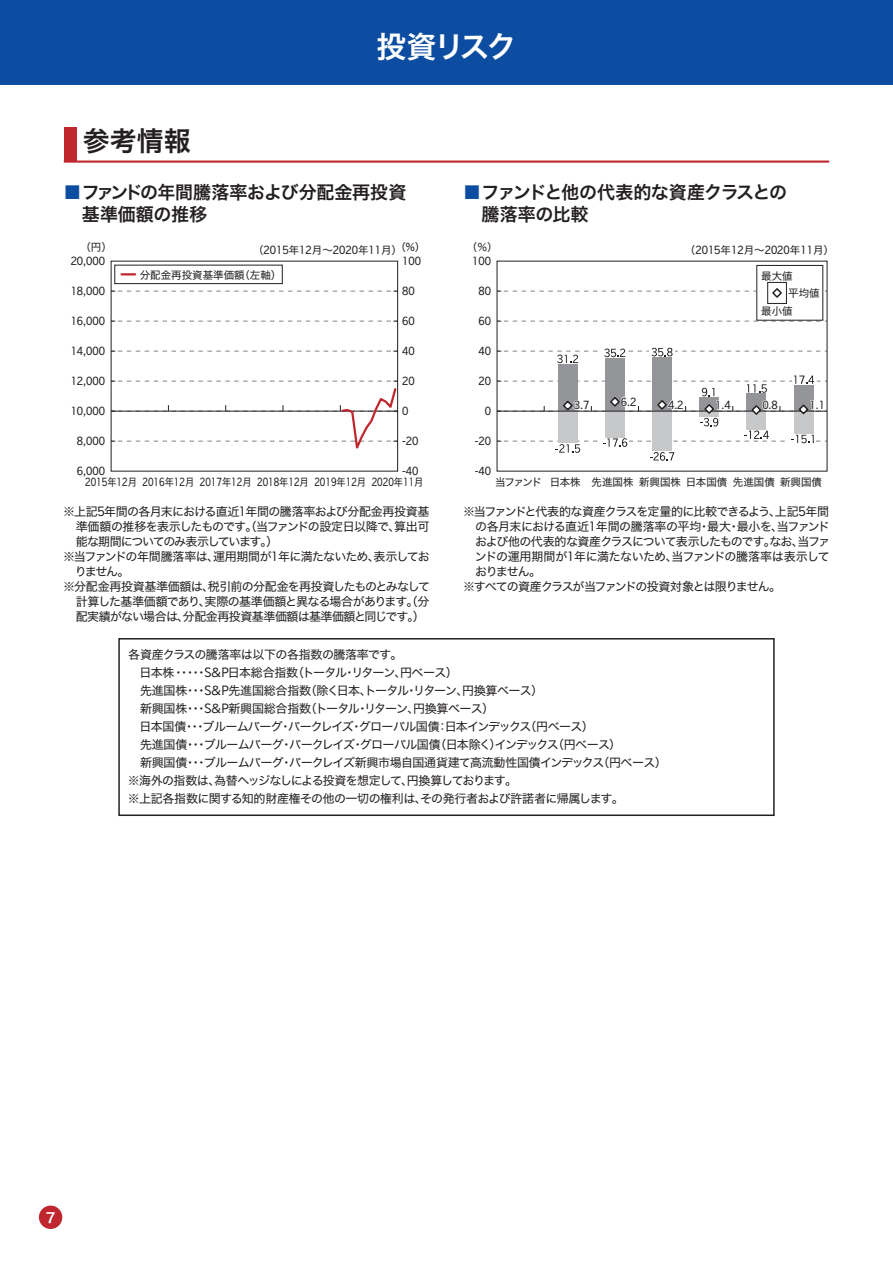
<style>
.page{position:relative;width:893px;height:1263px;background:#fff}
.page>*{position:absolute;margin:0;border:0;box-sizing:border-box;transform-origin:0 0}
.t1{font:30px "Hira Kaku Std N W6";letter-spacing:-.09em;color:#fff}
.t2{font:27px "Hira Kaku Std N W6";color:#231f20}
.t3{font:18px/22.5px "Hira Kaku Std N W6";letter-spacing:-.015em;color:#231f20}
.t4{font:18px/22.5px "Hira Kaku Std N W6";letter-spacing:-.035em;color:#231f20}
.t5{font:13.8px "Hira Kaku Std N W6";color:#fff}
.t6{font:12px/18px "Hira Kaku Std N W4";letter-spacing:-.055em;color:#231f20}
.t7{font:12px "Hira Kaku Std N W4";letter-spacing:-.08em;color:#231f20}
.t8{font:12px "Hira Kaku Std N W4";letter-spacing:-.09em;color:#231f20}
.t9{font:12px "Hira Kaku Std N W4";letter-spacing:-.035em;color:#231f20}
.t10{font:12px "Hira Kaku Std N W4";letter-spacing:-.085em;color:#231f20}
.t11{font:12px "Hira Kaku Std N W4";letter-spacing:-.11em;color:#231f20}
.t12{font:10.5px "Rakuten Global R";color:#231f20}
.t13{font:10.5px "Hira Kaku Std N W4";color:#231f20}
.t14{font:10.5px "Rakuten Global R";color:#231f20;scale:.88 1}
.s1{color:#0d4da1}
.s2{font-family:"Hira Kaku Std N W4"}
.s3{font-family:"Rakuten Global R"}
</style>
<div class="page">
<div style="left:39px;top:1205px;width:23px;height:24px;background:#c0262d;border-radius:50%"></div>
<div style="left:0;top:0;width:893px;height:85px;background:#0d4da1"></div>
<div style="left:64px;top:128px;width:13px;height:34px;background:#c0262d"></div>
<svg style="left:64px;top:162px;width:13px;height:1px"></svg>
<hr style="left:77px;top:161px;width:752px;height:2px;background:#c0262d">
<svg style="left:113px;top:351px;width:283px;height:1px"></svg>
<svg style="left:113px;top:321px;width:283px;height:1px"></svg>
<svg style="left:113px;top:291px;width:283px;height:1px"></svg>
<svg style="left:113px;top:381px;width:283px;height:68px"></svg>
<div style="left:115px;top:265px;width:167px;height:19px;border:1px solid #231f20"></div>
<svg style="left:122px;top:273px;width:13px;height:2px"></svg>
<svg style="left:499px;top:321px;width:326px;height:1px"></svg>
<div style="left:558px;top:364px;width:19px;height:47px;background:#939598"></div>
<div style="left:605px;top:358px;width:19px;height:53px;background:#939598"></div>
<div style="left:652px;top:357px;width:20px;height:54px;background:#939598"></div>
<svg style="left:497px;top:348px;width:330px;height:15px"></svg>
<svg style="left:497px;top:376px;width:330px;height:85px"></svg>
<div style="left:757px;top:265px;width:66px;height:55px;border:1px solid #231f20"></div>
<div style="left:767px;top:282px;width:20px;height:22px;border:1px solid #231f20"></div>
<svg style="left:497px;top:287px;width:330px;height:12px"></svg>
<div style="left:118px;top:638px;width:657px;height:178px;border:2px solid #231f20"></div>
<h1 class="t1" style="left:376px;top:24px;width:142px">投資リスク</h1>
<h2 class="t2" style="left:83px;top:120px;width:109px">参考情報</h2>
<h3 class="t3" style="left:63px;top:181px;width:344px"><span class="s1">■</span>ファンドの年間騰落率および分配金再投資　基準価額の推移</h3>
<h3 class="t4" style="left:463px;top:181px;width:325px"><span class="s1">■</span>ファンドと他の代表的な資産クラスとの　騰落率の比較</h3>
<p class="t12" style="left:253px;top:243px;width:151px"><span class="s2">（</span>2015<span class="s2">年</span>12<span class="s2">月～</span>2020<span class="s2">年</span>11<span class="s2">月）</span></p>
<p class="t13" style="left:467px;top:239px;width:32px">（％）</p>
<p class="t13" style="left:81px;top:239px;width:33px">（円）</p>
<p class="t13" style="left:395px;top:239px;width:31px">（<span class="s3">%</span>）</p>
<p class="t12" style="left:685px;top:243px;width:151px"><span class="s2">（</span>2015<span class="s2">年</span>12<span class="s2">月～</span>2020<span class="s2">年</span>11<span class="s2">月）</span></p>
<p class="t12" style="left:71px;top:254px;width:36px">20,000</p>
<p class="t12" style="left:402px;top:254px;width:20px">100</p>
<p class="t12" style="left:472px;top:254px;width:20px">100</p>
<p class="t12" style="left:71px;top:284px;width:36px">18,000</p>
<p class="t12" style="left:71px;top:314px;width:36px">16,000</p>
<p class="t13" style="left:140px;top:267px;width:143px">分配金再投資基準価額（左軸）</p>
<p class="t12" style="left:402px;top:284px;width:14px">80</p>
<p class="t12" style="left:402px;top:314px;width:14px">60</p>
<p class="t12" style="left:478px;top:284px;width:14px">80</p>
<p class="t12" style="left:478px;top:314px;width:14px">60</p>
<p class="t13" style="left:761px;top:268px;width:33px">最大値</p>
<p class="t13" style="left:761px;top:303px;width:33px">最小値</p>
<p class="t13" style="left:788px;top:285px;width:33px">平均値</p>
<p class="t12" style="left:71px;top:344px;width:36px">14,000</p>
<p class="t12" style="left:402px;top:344px;width:14px">40</p>
<p class="t12" style="left:478px;top:344px;width:14px">40</p>
<p class="t12" style="left:71px;top:374px;width:36px">12,000</p>
<p class="t12" style="left:402px;top:374px;width:14px">20</p>
<p class="t12" style="left:478px;top:374px;width:14px">20</p>
<p class="t12" style="left:71px;top:404px;width:36px">10,000</p>
<p class="t12" style="left:402px;top:404px;width:8px">0</p>
<p class="t12" style="left:485px;top:404px;width:8px">0</p>
<p class="t12" style="left:574px;top:398px;width:17px">3.7</p>
<p class="t12" style="left:621px;top:395px;width:17px">6.2</p>
<p class="t12" style="left:668px;top:398px;width:17px">4.2</p>
<p class="t12" style="left:715px;top:398px;width:17px">1.4</p>
<p class="t12" style="left:762px;top:398px;width:17px">0.8</p>
<p class="t12" style="left:809px;top:398px;width:17px">1.1</p>
<p class="t12" style="left:77px;top:434px;width:30px">8,000</p>
<p class="t12" style="left:402px;top:434px;width:18px">-20</p>
<p class="t12" style="left:475px;top:434px;width:18px">-20</p>
<p class="t12" style="left:77px;top:464px;width:30px">6,000</p>
<p class="t12" style="left:402px;top:464px;width:18px">-40</p>
<p class="t14" style="left:85px;top:475px;width:386px">2015<span class="s2">年</span>12<span class="s2">月</span> 2016<span class="s2">年</span>12<span class="s2">月</span> 2017<span class="s2">年</span>12<span class="s2">月</span> 2018<span class="s2">年</span>12<span class="s2">月</span> 2019<span class="s2">年</span>12<span class="s2">月</span> 2020<span class="s2">年</span>11<span class="s2">月</span></p>
<p class="t12" style="left:475px;top:464px;width:18px">-40</p>
<p class="t13" style="left:495px;top:474px;width:329px">当ファンド 日本株 先進国株新興国株日本国債先進国債新興国債</p>
<p class="t6" style="left:63px;top:502px;width:368px">※上記<span class="s3">5</span>年間の各月末における直近<span class="s3">1</span>年間の騰落率および分配金再投資基</p>
<p class="t6" style="left:76px;top:517px;width:355px">準価額の推移を表示したものです。（当ファンドの設定日以降で、算出可</p>
<p class="t11" style="left:76px;top:532px;width:204px">能な期間についてのみ表示しています。）</p>
<p class="t6" style="left:63px;top:547px;width:368px">※当ファンドの年間騰落率は、運用期間が<span class="s3">1</span>年に満たないため、表示してお</p>
<p class="t6" style="left:75px;top:562px;width:56px">りません。</p>
<p class="t6" style="left:63px;top:577px;width:368px">※分配金再投資基準価額は、税引前の分配金を再投資したものとみなして</p>
<p class="t6" style="left:76px;top:592px;width:355px">計算した基準価額であり、実際の基準価額と異なる場合があります。（分</p>
<p class="t6" style="left:76px;top:607px;width:351px">配実績がない場合は、分配金再投資基準価額は基準価額と同じです。）</p>
<p class="t7" style="left:463px;top:502px;width:368px">※当ファンドと代表的な資産クラスを定量的に比較できるよう、上記<span class="s3">5</span>年間</p>
<p class="t6" style="left:475px;top:517px;width:356px">の各月末における直近<span class="s3">1</span>年間の騰落率の平均・最大・最小を、当ファンド</p>
<p class="t8" style="left:475px;top:532px;width:356px">および他の代表的な資産クラスについて表示したものです。なお、当ファ</p>
<p class="t9" style="left:475px;top:547px;width:357px">ンドの運用期間が<span class="s3">1</span>年に満たないため、当ファンドの騰落率は表示して</p>
<p class="t6" style="left:475px;top:562px;width:67px">おりません。</p>
<p class="t10" style="left:463px;top:577px;width:320px">※すべての資産クラスが当ファンドの投資対象とは限りません。</p>
<p class="t6" style="left:128px;top:645px;width:540px">各資産クラスの騰落率は以下の各指数の騰落率です。<br>　日本株・・・・・<span class="s3">S</span>＆<span class="s3">P</span>日本総合指数（トータル・リターン、円ベース）<br>　先進国株・・・<span class="s3">S</span>＆<span class="s3">P</span>先進国総合指数（除く日本、トータル・リターン、円換算ベース）<br>　新興国株・・・<span class="s3">S</span>＆<span class="s3">P</span>新興国総合指数（トータル・リターン、円換算ベース）<br>　日本国債・・・ブルームバーグ・バークレイズ・グローバル国債：日本インデックス（円ベース）<br>　先進国債・・・ブルームバーグ・バークレイズ・グローバル国債（日本除く）インデックス（円ベース）<br>　新興国債・・・ブルームバーグ・バークレイズ新興市場自国通貨建て高流動性国債インデックス（円ベース）※海外の指数は、為替ヘッジなしによる投資を想定して、円換算しております。<br>※上記各指数に関する知的財産権その他の一切の権利は、その発行者および許諾者に帰属します。</p>
<p class="t5" style="left:46px;top:1207px;width:11px">7</p>
</div>
